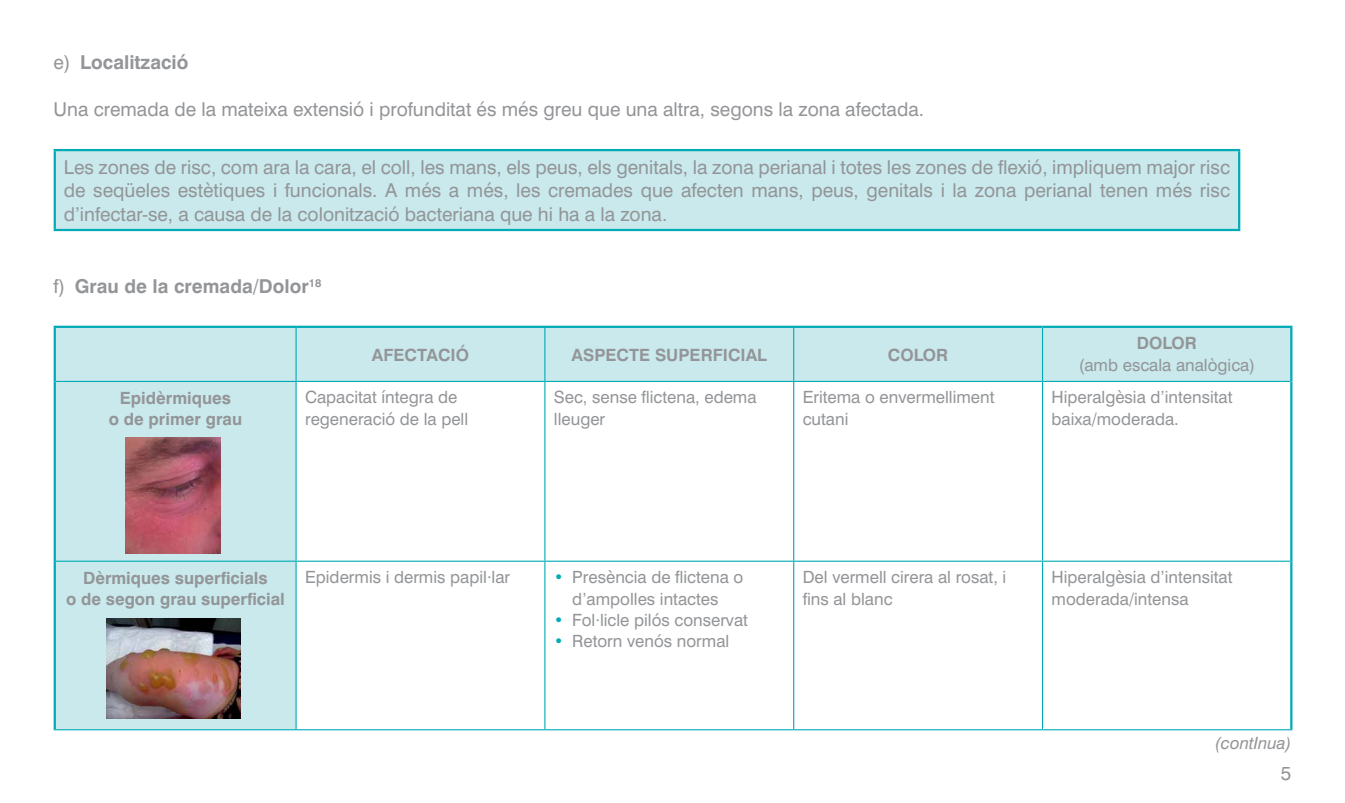
<style>
.page{position:relative;width:1345px;height:803px;background:#fff}
.page>*{position:absolute;margin:0;border:0;box-sizing:border-box;transform-origin:0 0}
.t1{font:19.12px/23.6px "Swiss 721 BT";color:#939598;text-align:justify}
.t2{font:700 19.12px "Swiss 721 BT";color:#939598}
.t3{font:16.88px/21.4px "Swiss 721 BT";color:#939598}
.t4{font:700 16.88px/21.4px "Swiss 721 BT";color:#939598;text-align:center}
.t5{font:italic 16.88px "Swiss 721 BT";color:#939598}
.s1{font-weight:400}
.s2{color:#00abb6}
</style>
<div class="page">
<div style="left:55px;top:150px;width:1184px;height:80px;background:#c9e9ec"></div>
<hr style="left:54px;top:151px;width:2px;height:78px;background:#00abb6">
<hr style="left:54px;top:149px;width:1186px;height:2px;background:#00abb6">
<hr style="left:1238px;top:151px;width:2px;height:78px;background:#00abb6">
<hr style="left:54px;top:229px;width:1186px;height:2px;background:#00abb6">
<svg style="left:56px;top:328px;width:1234px;height:401px"></svg>
<hr style="left:54px;top:328px;width:2px;height:53px;background:#00abb6">
<hr style="left:54px;top:325px;width:242px;height:3px;background:#00abb6">
<hr style="left:295px;top:328px;width:2px;height:53px;background:#00abb6">
<hr style="left:296px;top:325px;width:746px;height:3px;background:#00abb6">
<hr style="left:544px;top:328px;width:1px;height:53px;background:#00abb6">
<hr style="left:793px;top:328px;width:1px;height:53px;background:#00abb6">
<hr style="left:1042px;top:328px;width:1px;height:53px;background:#00abb6">
<hr style="left:1042px;top:325px;width:250px;height:3px;background:#00abb6">
<hr style="left:1290px;top:328px;width:2px;height:53px;background:#00abb6">
<hr style="left:54px;top:381px;width:2px;height:180px;background:#00abb6">
<hr style="left:56px;top:381px;width:240px;height:1px;background:#00abb6">
<hr style="left:295px;top:382px;width:2px;height:178px;background:#00abb6">
<hr style="left:296px;top:381px;width:746px;height:1px;background:#00abb6">
<hr style="left:544px;top:382px;width:1px;height:178px;background:#00abb6">
<hr style="left:793px;top:382px;width:1px;height:178px;background:#00abb6">
<hr style="left:1042px;top:382px;width:1px;height:178px;background:#00abb6">
<hr style="left:1042px;top:381px;width:248px;height:1px;background:#00abb6">
<hr style="left:1290px;top:381px;width:2px;height:180px;background:#00abb6">
<hr style="left:54px;top:561px;width:2px;height:168px;background:#00abb6">
<hr style="left:56px;top:560px;width:240px;height:1px;background:#00abb6">
<hr style="left:295px;top:561px;width:2px;height:168px;background:#00abb6">
<hr style="left:296px;top:560px;width:746px;height:1px;background:#00abb6">
<hr style="left:544px;top:561px;width:1px;height:168px;background:#00abb6">
<hr style="left:793px;top:561px;width:1px;height:168px;background:#00abb6">
<hr style="left:1042px;top:561px;width:1px;height:168px;background:#00abb6">
<hr style="left:1042px;top:560px;width:248px;height:1px;background:#00abb6">
<hr style="left:1290px;top:561px;width:2px;height:168px;background:#00abb6">
<hr style="left:54px;top:729px;width:1238px;height:1px;background:#00abb6">
<img style="left:107px;top:618px;width:133px;height:100px">
<img style="left:126px;top:437px;width:95px;height:116px">
<p class="t2" style="left:54px;top:55px;width:136px"><span class="s1">e)</span> Localització</p>
<p class="t1" style="left:54px;top:100px;width:872px">Una cremada de la mateixa extensió i profunditat és més greu que una altra, segons la zona afectada.</p>
<p class="t1" style="left:64px;top:157px;width:1167px">Les zones de risc, com ara la cara, el coll, les mans, els peus, els genitals, la zona perianal i totes les zones de flexió, impliquem major risc de seqüeles estètiques i funcionals. A més a més, les cremades que afecten mans, peus, genitals i la zona perianal tenen més risc d’infectar-se, a causa de la colonització bacteriana que hi ha a la zona.</p>
<p class="t2" style="left:54px;top:279px;width:269px"><span class="s1">f)</span> Grau de la cremada/Dolor<sup>18</sup></p>
<p class="t4" style="left:372px;top:346px;width:99px">AFECTACIÓ</p>
<p class="t4" style="left:571px;top:346px;width:197px">ASPECTE SUPERFICIAL</p>
<p class="t4" style="left:888px;top:346px;width:62px">COLOR</p>
<p class="t4" style="left:1137px;top:334px;width:62px">DOLOR</p>
<p class="t3" style="left:1078px;top:356px;width:178px">(amb escala analògica)</p>
<p class="t4" style="left:109px;top:389px;width:135px">Epidèrmiques<br>o de primer grau</p>
<p class="t3" style="left:305px;top:388px;width:165px">Capacitat íntegra de regeneració de la pell</p>
<p class="t3" style="left:554px;top:388px;width:204px">Sec, sense flictena, edema lleuger</p>
<p class="t3" style="left:802px;top:388px;width:193px">Eritema o envermelliment cutani</p>
<p class="t3" style="left:1051px;top:388px;width:182px">Hiperalgèsia d’intensitat baixa/moderada.</p>
<p class="t4" style="left:66px;top:569px;width:220px">Dèrmiques superficials<br>o de segon grau superficial</p>
<p class="t3" style="left:305px;top:568px;width:207px">Epidermis i dermis papil·lar</p>
<p class="t3" style="left:554px;top:568px;width:191px;text-align:center"><span class="s2">•</span> Presència de flictena o d’ampolles intactes</p>
<p class="t3" style="left:554px;top:611px;width:196px"><span class="s2">•</span> Fol·licle pilós conservat</p>
<p class="t3" style="left:554px;top:632px;width:177px"><span class="s2">•</span> Retorn venós normal</p>
<p class="t3" style="left:802px;top:568px;width:205px">Del vermell cirera al rosat, i fins al blanc</p>
<p class="t3" style="left:1051px;top:568px;width:182px">Hiperalgèsia d’intensitat moderada/intensa</p>
<p class="t5" style="left:1215px;top:737px;width:78px">(contInua)</p>
<p class="t1" style="left:1280px;top:763px;width:12px">5</p>
</div>
